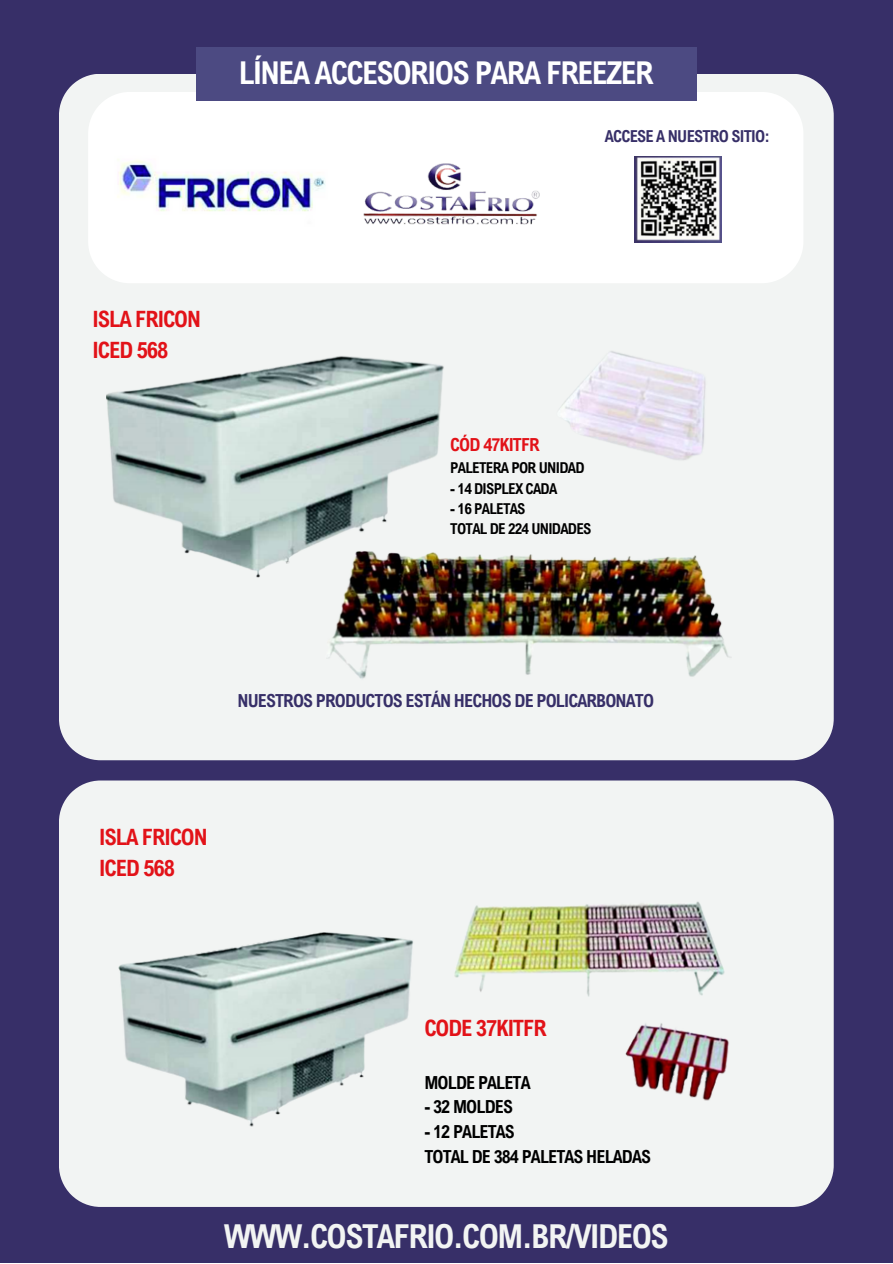
<style>
.page{position:relative;width:893px;height:1264px;background:#fff}
.page>*{position:absolute;margin:0;border:0;box-sizing:border-box;transform-origin:0 0}
.t1{font:700 33px "Arial Nova Cond";letter-spacing:-.05em;color:#f2f4f3}
.t2{font:700 31.5px "Arial Nova Cond";letter-spacing:-.05em;color:#fff}
.t3{font:700 22.5px "Arial Nova Cond";letter-spacing:-.05em;color:#e21218}
.t4{font:700 18px "Arial Nova Cond";letter-spacing:-.05em;color:#000}
.t5{font:700 18px "Arial Nova Cond";letter-spacing:-.05em;color:#372f68}
.t6{font:700 18px "Arial Nova Cond";letter-spacing:-.05em;color:#e21218}
.t7{font:700 16.5px "Arial Nova Cond";letter-spacing:-.05em;color:#372f68}
.t8{font:700 15px "Arial Nova Cond";letter-spacing:-.05em;color:#000}
</style>
<div class="page">
<div style="left:0;top:0;width:892px;height:1262px;background:#372f68"></div>
<div style="left:59px;top:74px;width:774px;height:686px;background:#f2f4f3"></div>
<div style="left:88px;top:92px;width:715px;height:191px;background:#fff"></div>
<div style="left:196px;top:47px;width:500px;height:53px;background:#4c4a82"></div>
<div style="left:59px;top:780px;width:774px;height:426px;background:#f2f4f3"></div>
<img style="left:344px;top:138px;width:203px;height:100px">
<img style="left:106px;top:146px;width:237px;height:97px">
<img style="left:634px;top:156px;width:87px;height:87px">
<img style="left:106px;top:292px;width:625px;height:392px">
<img style="left:88px;top:860px;width:658px;height:288px">
<p class="t2" style="left:239px;top:53px;width:416px">LÍNEA ACCESORIOS PARA FREEZER</p>
<p class="t7" style="left:605px;top:126px;width:166px">ACCESE A NUESTRO SITIO:</p>
<p class="t3" style="left:93px;top:304px;width:110px">ISLA FRICON</p>
<p class="t3" style="left:93px;top:336px;width:77px">ICED 568</p>
<p class="t6" style="left:450px;top:433px;width:91px">CÓD 47KITFR</p>
<p class="t8" style="left:450px;top:458px;width:136px">PALETERA POR UNIDAD</p>
<p class="t8" style="left:450px;top:479px;width:109px">- 14 DISPLEX CADA</p>
<p class="t8" style="left:450px;top:499px;width:77px">- 16 PALETAS</p>
<p class="t8" style="left:450px;top:519px;width:143px">TOTAL DE 224 UNIDADES</p>
<p class="t5" style="left:237px;top:689px;width:418px">NUESTROS PRODUCTOS ESTÁN HECHOS DE POLICARBONATO</p>
<p class="t3" style="left:99px;top:822px;width:110px">ISLA FRICON</p>
<p class="t3" style="left:99px;top:854px;width:77px">ICED 568</p>
<p class="t3" style="left:424px;top:1013px;width:124px">CODE 37KITFR</p>
<p class="t4" style="left:424px;top:1070px;width:108px">MOLDE PALETA</p>
<p class="t4" style="left:424px;top:1095px;width:90px">- 32 MOLDES</p>
<p class="t4" style="left:424px;top:1120px;width:92px">- 12 PALETAS</p>
<p class="t4" style="left:424px;top:1145px;width:228px">TOTAL DE 384 PALETAS HELADAS</p>
<p class="t1" style="left:224px;top:1215px;width:446px">WWW.COSTAFRIO.COM.BR/VIDEOS</p>
</div>
